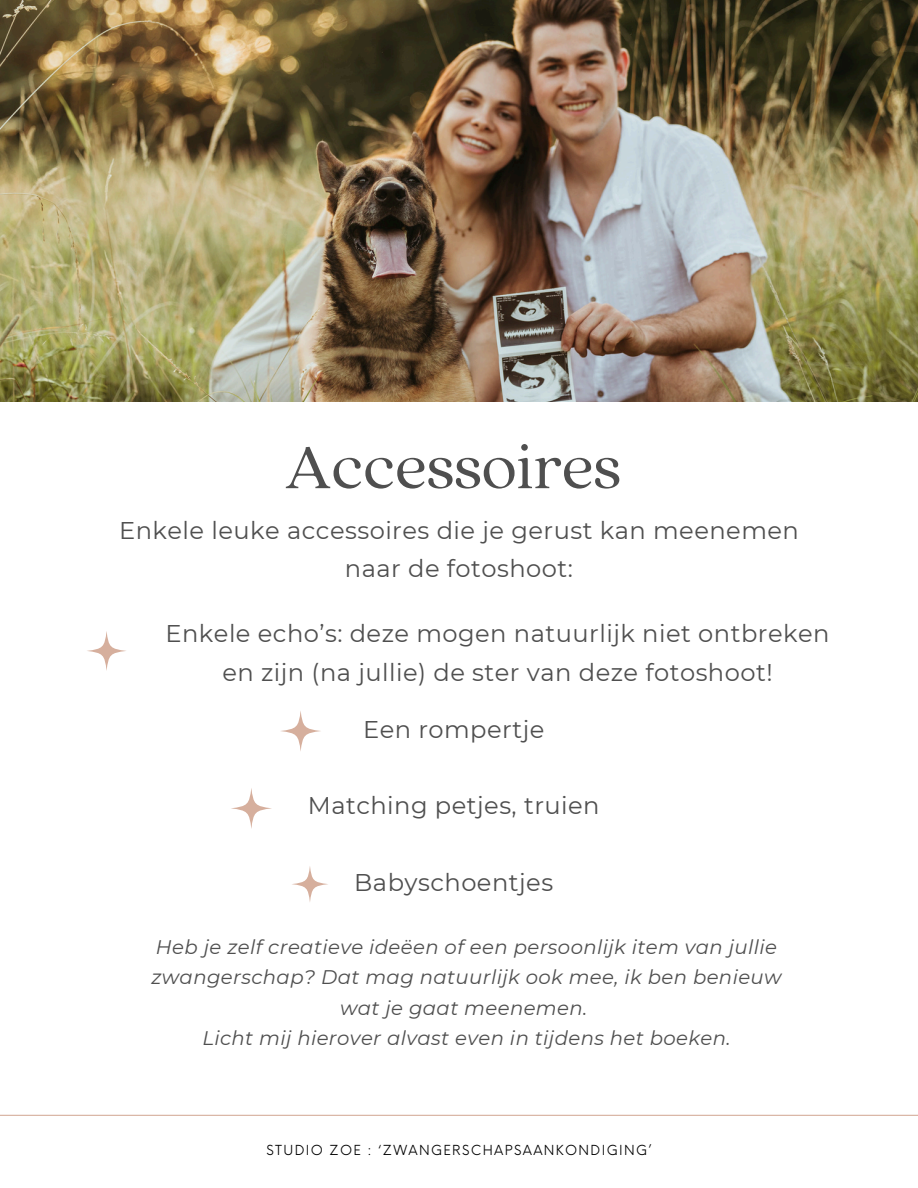
<style>
.page{position:relative;width:918px;height:1188px;background:#fff}
.page>*{position:absolute;margin:0;border:0;box-sizing:border-box;transform-origin:0 0}
.t1{font:66px "Quincy CF";color:#4f4f4f}
.t2{font:24.15px/38.2px "Montserrat";letter-spacing:.02em;color:#4f4f4f;text-align:center}
.t3{font:italic 19.65px/30.3px "Montserrat";letter-spacing:.02em;color:#4f4f4f;text-align:center}
.t4{font:13.5px "Neue Einstellung";letter-spacing:.1em;color:#000}
</style>
<div class="page">
<hr style="left:0;top:1115px;width:918px;height:1px;background:#d6af9d">
<img style="left:0;top:0;width:918px;height:402px">
<svg style="left:281px;top:711px;width:40px;height:40px"></svg>
<svg style="left:292px;top:866px;width:36px;height:36px"></svg>
<svg style="left:87px;top:631px;width:39px;height:40px"></svg>
<svg style="left:231px;top:788px;width:41px;height:41px"></svg>
<h2 class="t1" style="left:285px;top:424px;width:338px">Accessoires</h2>
<p class="t2" style="left:119px;top:511px;width:681px">Enkele leuke accessoires die je gerust kan meenemen naar de fotoshoot:</p>
<h2 class="t2" style="left:165px;top:615px;width:666px">Enkele echo’s: deze mogen natuurlijk niet ontbreken en zijn (na jullie) de ster van deze fotoshoot!</h2>
<h1 class="t2" style="left:363px;top:710px;width:183px">Een rompertje</h1>
<p class="t2" style="left:308px;top:787px;width:293px">Matching petjes, truien</p>
<p class="t2" style="left:354px;top:863px;width:200px">Babyschoentjes</p>
<p class="t3" style="left:152px;top:932px;width:632px">Heb je zelf creatieve ideëen of een persoonlijk item van jullie zwangerschap? Dat mag natuurlijk ook mee, ik ben benieuw wat je gaat meenemen.</p>
<p class="t3" style="left:202px;top:1023px;width:530px">Licht mij hierover alvast even in tijdens het boeken.</p>
<p class="t4" style="left:266px;top:1138px;width:387px">STUDIO ZOE : ‘ZWANGERSCHAPSAANKONDIGING’</p>
</div>
